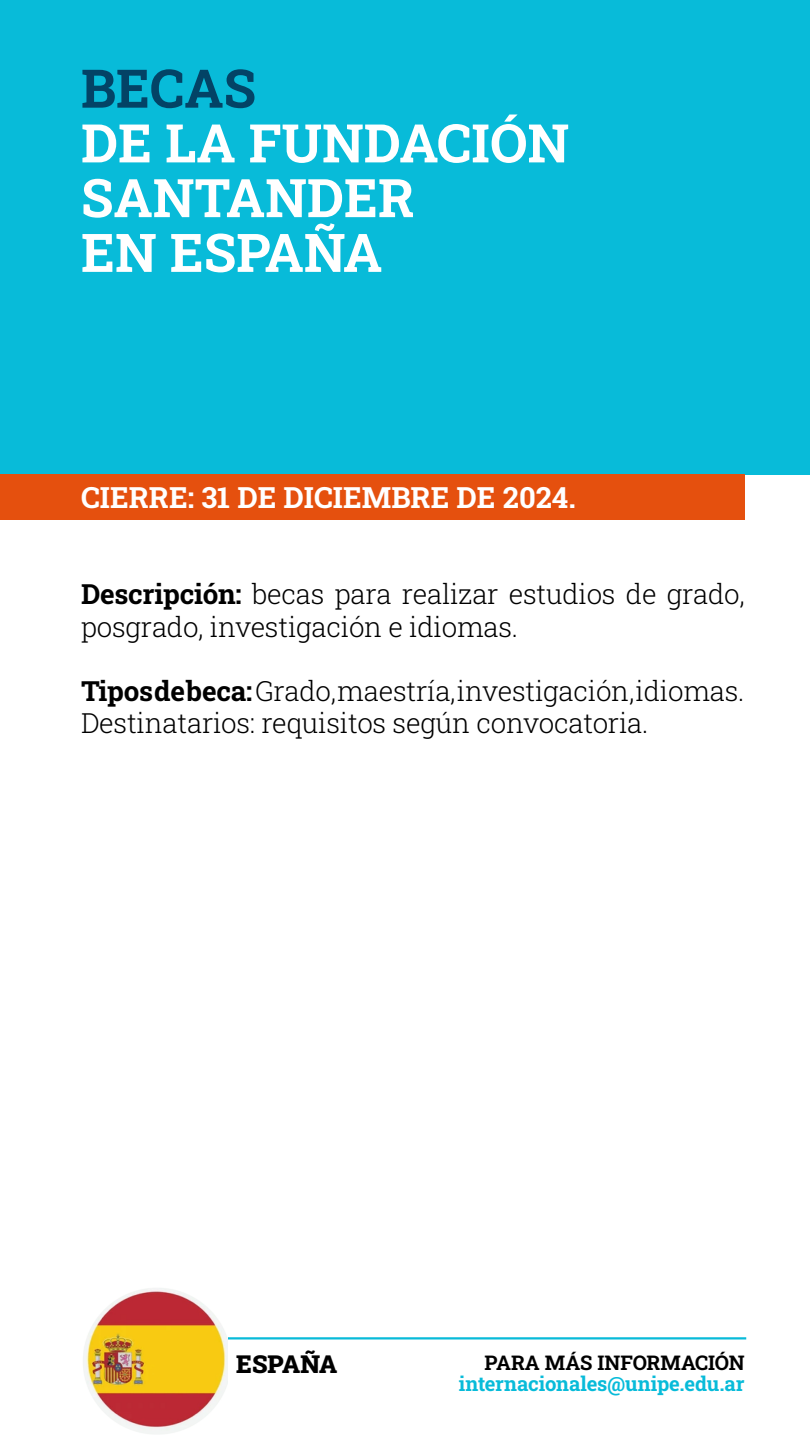
<style>
.page{position:relative;width:810px;height:1440px;background:#fff}
.page>*{position:absolute;margin:0;border:0;box-sizing:border-box;transform-origin:0 0}
.t1{font:700 53.25px/54.8px "Roboto Slab";color:#fff}
.t2{font:700 53.25px "Roboto Slab";color:#034366}
.t3{font:700 29.25px "Roboto Slab";color:#fff}
.t4{font:300 27.75px/32.2px "Roboto Slab";letter-spacing:-.01em;color:#000}
.t5{font:900 24.75px "Roboto Slab";color:#000}
.t6{font:700 20.25px "Roboto Slab";letter-spacing:-.005em;color:#08bbd9}
.t7{font:700 20.25px "Roboto Slab";letter-spacing:-.005em;color:#000}
.s1{font-weight:700}
</style>
<div class="page">
<div style="left:0;top:0;width:810px;height:475px;background:#08bbd9"></div>
<div style="left:0;top:475px;width:745px;height:45px;background:#e5500e"></div>
<hr style="left:196px;top:1337px;width:550px;height:3px;background:#08bbd9">
<img style="left:83px;top:1288px;width:144px;height:146px">
<h1 class="t2" style="left:81px;top:52px;width:177px">BECAS</h1>
<h1 class="t1" style="left:81px;top:114px;width:490px">DE LA FUNDACIÓN<br>SANTANDER<br>EN ESPAÑA</h1>
<p class="t3" style="left:81px;top:477px;width:496px">CIERRE: 31 DE DICIEMBRE DE 2024.</p>
<p class="t4" style="left:81px;top:578px;width:665px"><span class="s1">Descripción:</span> becas para realizar estudios de grado, posgrado, investigación e idiomas.</p>
<p class="t4" style="left:81px;top:674px;width:665px"><span class="s1">Tipos de beca:</span> Grado, maestría, investigación, idiomas.<br>Destinatarios: requisitos según convocatoria.</p>
<p class="t5" style="left:236px;top:1347px;width:103px">ESPAÑA</p>
<p class="t7" style="left:485px;top:1348px;width:262px">PARA MÁS INFORMACIÓN</p>
<p class="t6" style="left:459px;top:1369px;width:287px">internacionales@unipe.edu.ar</p>
</div>
